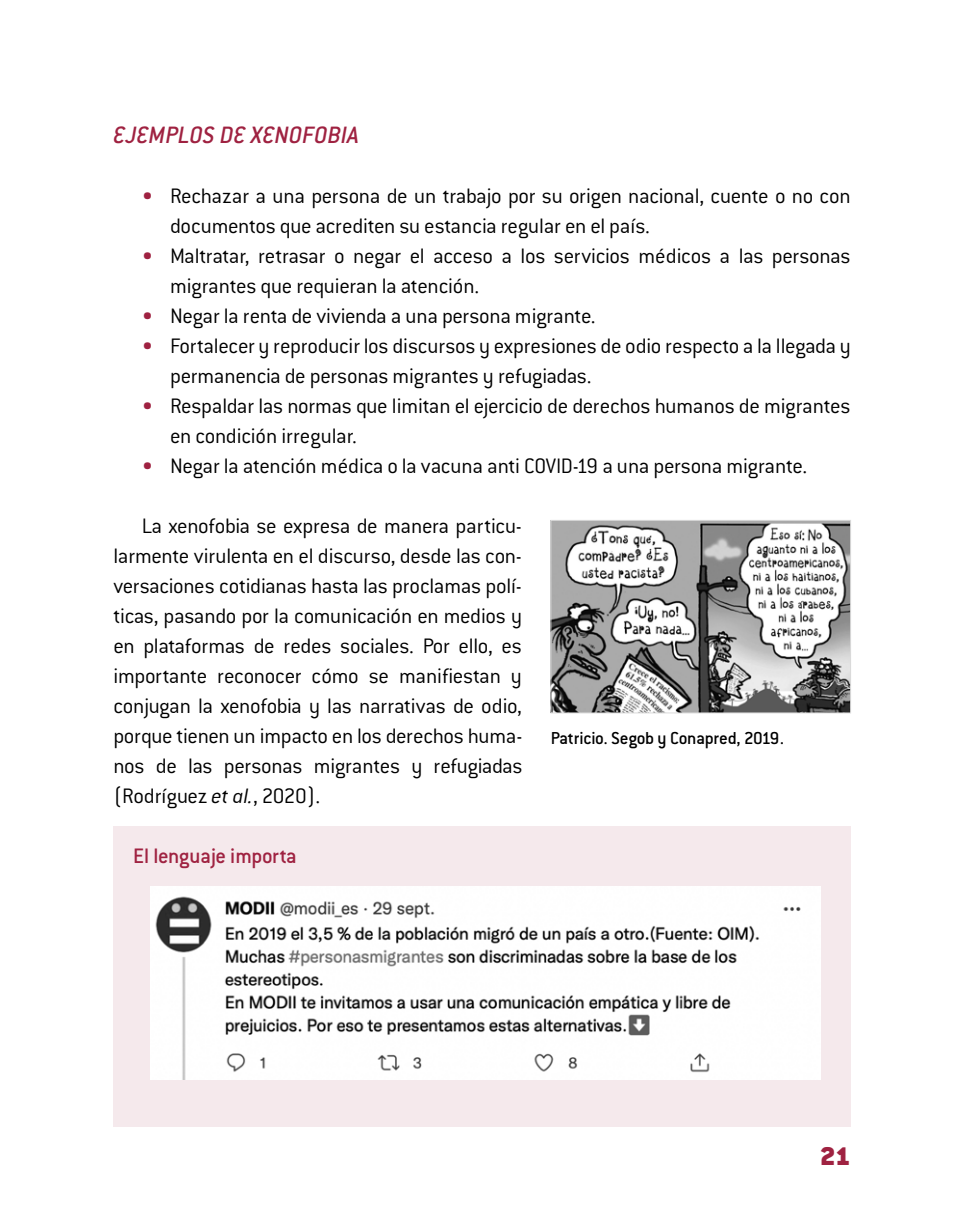
<style>
.page{position:relative;width:964px;height:1219px;background:#fff}
.page>*{position:absolute;margin:0;border:0;box-sizing:border-box;transform-origin:0 0}
.t1{font:900 28px "Conduit ITC Std";color:#9f2241}
.t2{font:italic 500 26px "Conduit ITC Std";letter-spacing:.005em;color:#9f2241}
.t3{font:300 23px/30px "Conduit ITC Std";letter-spacing:-.015em;color:#000}
.t4{font:500 23px "Conduit ITC Std";letter-spacing:-.015em;color:#9f2241}
.t5{font:500 19px "Conduit ITC Std";letter-spacing:-.015em;color:#000}
.s1{font-weight:500;color:#9f2241}
.s2{font-style:italic}
</style>
<div class="page">
<img style="left:552px;top:522px;width:297px;height:189px">
<div style="left:550px;top:520px;width:301px;height:193px;border:1px solid #dadada"></div>
<div style="left:113px;top:826px;width:737px;height:301px;background:#f5e9ec"></div>
<img style="left:150px;top:886px;width:670px;height:194px">
<p class="t2" style="left:113px;top:120px;width:247px">EJEMPLOS DE XENOFOBIA</p>
<p class="t3" style="left:170px;top:181px;width:682px;text-indent:-28px"><span class="s1">•</span> Rechazar a una persona de un trabajo por su origen nacional, cuente o no con documentos que acrediten su estancia regular en el país.</p>
<p class="t3" style="left:170px;top:241px;width:682px;text-indent:-28px"><span class="s1">•</span> Maltratar, retrasar o negar el acceso a los servicios médicos a las personas migrantes que requieran la atención.</p>
<p class="t3" style="left:142px;top:301px;width:453px"><span class="s1">•</span> Negar la renta de vivienda a una persona migrante.</p>
<p class="t3" style="left:170px;top:331px;width:682px;text-indent:-28px"><span class="s1">•</span> Fortalecer y reproducir los discursos y expresiones de odio respecto a la llegada y permanencia de personas migrantes y refugiadas.</p>
<p class="t3" style="left:170px;top:390px;width:682px;text-indent:-28px"><span class="s1">•</span> Respaldar las normas que limitan el ejercicio de derechos humanos de migrantes en condición irregular.</p>
<p class="t3" style="left:142px;top:450px;width:664px"><span class="s1">•</span> Negar la atención médica o la vacuna anti COVID-19 a una persona migrante.</p>
<p class="t3" style="left:113px;top:510px;width:411px;text-align:justify;text-indent:28px">La xenofobia se expresa de manera particu&shy;larmente virulenta en el discurso, desde las con&shy;versaciones cotidianas hasta las proclamas polí&shy;ticas, pasando por la comunicación en medios y en plataformas de redes sociales. Por ello, es importante reconocer cómo se manifiestan y conjugan la xenofobia y las narrativas de odio, porque tienen un impacto en los derechos huma&shy;nos de las personas migrantes y refugiadas (Rodríguez <span class="s2">et al.</span>, 2020).</p>
<p class="t4" style="left:133px;top:842px;width:165px">El lenguaje importa</p>
<p class="t5" style="left:551px;top:727px;width:234px">Patricio. Segob y Conapred, 2019.</p>
<p class="t1" style="left:820px;top:1141px;width:32px">21</p>
</div>
